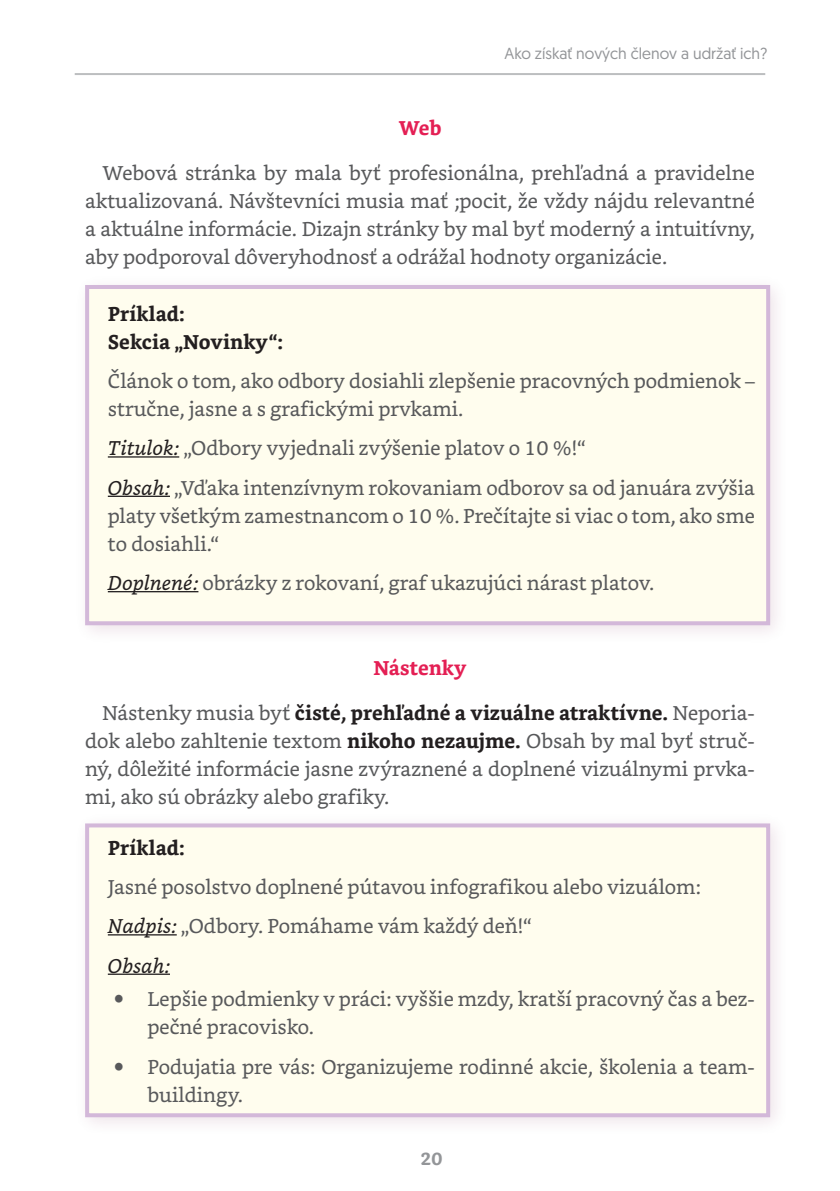
<style>
.page{position:relative;width:840px;height:1191px;background:#fff}
.page>*{position:absolute;margin:0;border:0;box-sizing:border-box;transform-origin:0 0}
.t1{font:20px/28px "Bookerly";color:#58595b}
.t2{font:700 20px/28px "Bookerly";color:#231f20}
.t3{font:700 20px "Bookerly";color:#e41f54}
.t4{font:700 18px "Bookerly";color:#939598}
.t5{font:16px "Geomanist";color:#939598}
.s1{font-style:italic;color:#231f20}
.s2{font-weight:700;color:#231f20}
</style>
<div class="page">
<div style="left:73px;top:273px;width:716px;height:372px;background:#6f1345;opacity:.12"></div>
<div style="left:85px;top:285px;width:684px;height:340px;background:#fffdee;border:4px solid #d3b8d9"></div>
<div style="left:73px;top:811px;width:716px;height:325px;background:#6f1345;opacity:.12"></div>
<div style="left:85px;top:823px;width:684px;height:294px;background:#fffdee;border:4px solid #d3b8d9"></div>
<hr style="left:75px;top:73px;width:689px;height:2px;background:#bcbec0">
<hr style="left:108px;top:456px;width:71px;height:1px;background:#231f20">
<hr style="left:108px;top:495px;width:62px;height:2px;background:#231f20">
<hr style="left:108px;top:591px;width:90px;height:1px;background:#231f20">
<hr style="left:108px;top:934px;width:69px;height:1px;background:#231f20">
<hr style="left:108px;top:973px;width:62px;height:2px;background:#231f20">
<p class="t5" style="left:504px;top:43px;width:264px">Ako získať nových členov a udržať ich?</p>
<p class="t3" style="left:398px;top:116px;width:45px">Web</p>
<p class="t1" style="left:85px;top:159px;width:670px;text-align:justify;text-indent:17px">Webová stránka by mala byť profesionálna, prehľadná a pravidelne aktualizovaná. Návštevníci musia mať ;pocit, že vždy nájdu relevantné a aktuálne informácie. Dizajn stránky by mal byť moderný a intuitívny, aby podporoval dôveryhodnosť a odrážal hodnoty organizácie.</p>
<p class="t2" style="left:108px;top:300px;width:177px">Príklad:<br>Sekcia „Novinky“:</p>
<p class="t1" style="left:108px;top:367px;width:648px">Článok o tom, ako odbory dosiahli zlepšenie pracovných podmienok – stručne, jasne a s grafickými prvkami.</p>
<p class="t1" style="left:108px;top:429px;width:648px;line-height:39.4px"><span class="s1">Titulok:</span> „Odbory vyjednali zvýšenie platov o 10 %!“<br><span class="s1">Obsah:</span> „Vďaka intenzívnym rokovaniam odborov sa od januára zvýšia</p>
<p class="t1" style="left:108px;top:502px;width:648px">platy všetkým zamestnancom o 10 %. Prečítajte si viac o tom, ako sme to dosiahli.“</p>
<p class="t1" style="left:108px;top:569px;width:547px"><span class="s1">Doplnené:</span> obrázky z rokovaní, graf ukazujúci nárast platov.</p>
<p class="t3" style="left:373px;top:656px;width:95px">Nástenky</p>
<p class="t1" style="left:85px;top:699px;width:670px;text-align:justify;text-indent:17px">Nástenky musia byť <span class="s2">čisté, prehľadné a vizuálne atraktívne.</span> Neporia&shy;dok alebo zahltenie textom <span class="s2">nikoho nezaujme.</span> Obsah by mal byť struč&shy;ný, dôležité informácie jasne zvýraznené a doplnené vizuálnymi prvka&shy;mi, ako sú obrázky alebo grafiky.</p>
<p class="t2" style="left:108px;top:833px;width:78px">Príklad:</p>
<p class="t1" style="left:108px;top:867px;width:594px;line-height:39.4px">Jasné posolstvo doplnené pútavou infografikou alebo vizuálom:<br><span class="s1">Nadpis:</span> „Odbory. Pomáhame vám každý deň!“<br><span class="s1">Obsah:</span></p>
<p class="t1" style="left:147px;top:985px;width:608px">Lepšie podmienky v práci: vyššie mzdy, kratší pracovný čas a bez&shy;pečné pracovisko.</p>
<p class="t1" style="left:147px;top:1052px;width:608px">Podujatia pre vás: Organizujeme rodinné akcie, školenia a team&shy;buildingy.</p>
<p class="t4" style="left:420px;top:1148px;width:23px">20</p>
</div>
